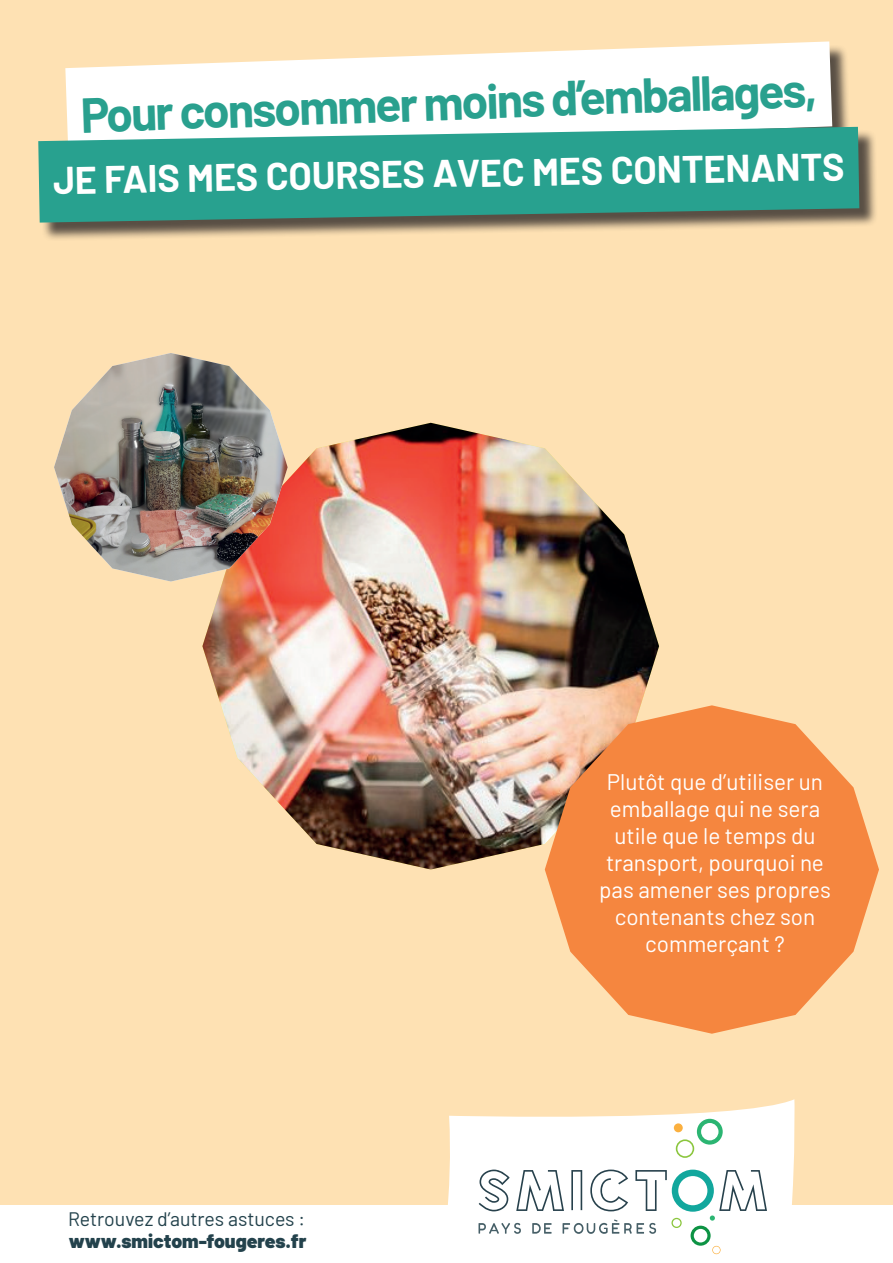
<style>
.page{position:relative;width:893px;height:1263px;background:#fff}
.page>*{position:absolute;margin:0;border:0;box-sizing:border-box;transform-origin:0 0}
.t1{font:700 48px "Barlow";color:#29a08e}
.t2{font:700 37.5px "Barlow";color:#fff}
.t3{font:22.5px/27px "Barlow";color:#fff;text-align:center}
.t4{font:19.5px "Barlow";color:#23424c}
.t5{font:900 19.5px "Barlow";color:#23424c}
</style>
<div class="page">
<div style="left:0;top:0;width:893px;height:1205px;background:#fee1b3"></div>
<img style="left:202px;top:423px;width:457px;height:446px">
<svg style="left:545px;top:705px;width:334px;height:329px;background:#f59a5b"></svg>
<img style="left:54px;top:353px;width:234px;height:228px">
<svg style="left:65px;top:41px;width:767px;height:86px"></svg>
<div style="left:41px;top:129px;width:837px;height:112px;background:#231f20;opacity:.75"></div>
<svg style="left:38px;top:127px;width:821px;height:96px;background:#3da291"></svg>
<svg style="left:409px;top:1099px;width:391px;height:106px"></svg>
<svg style="left:676px;top:1119px;width:47px;height:39px"></svg>
<div style="left:674px;top:1123px;width:9px;height:9px;background:#fbb03f;border-radius:50%"></div>
<svg style="left:478px;top:1169px;width:289px;height:85px"></svg>
<h1 class="t1" style="left:80px;top:80px;width:738px;rotate:-2deg">Pour consommer moins d’emballages,</h1>
<h2 class="t2" style="left:53px;top:153px;width:793px;rotate:-1deg">JE FAIS MES COURSES AVEC MES CONTENANTS</h2>
<p class="t4" style="left:68px;top:1205px;width:239px">Retrouvez d’autres astuces :</p>
<p class="t5" style="left:69px;top:1226px;width:239px">www.smictom-fougeres.fr</p>
<p class="t3" style="left:599px;top:767px;width:233px">Plutôt que d’utiliser un emballage qui ne sera utile que le temps du transport, pourquoi ne pas amener ses propres contenants chez son commerçant ?</p>
</div>
